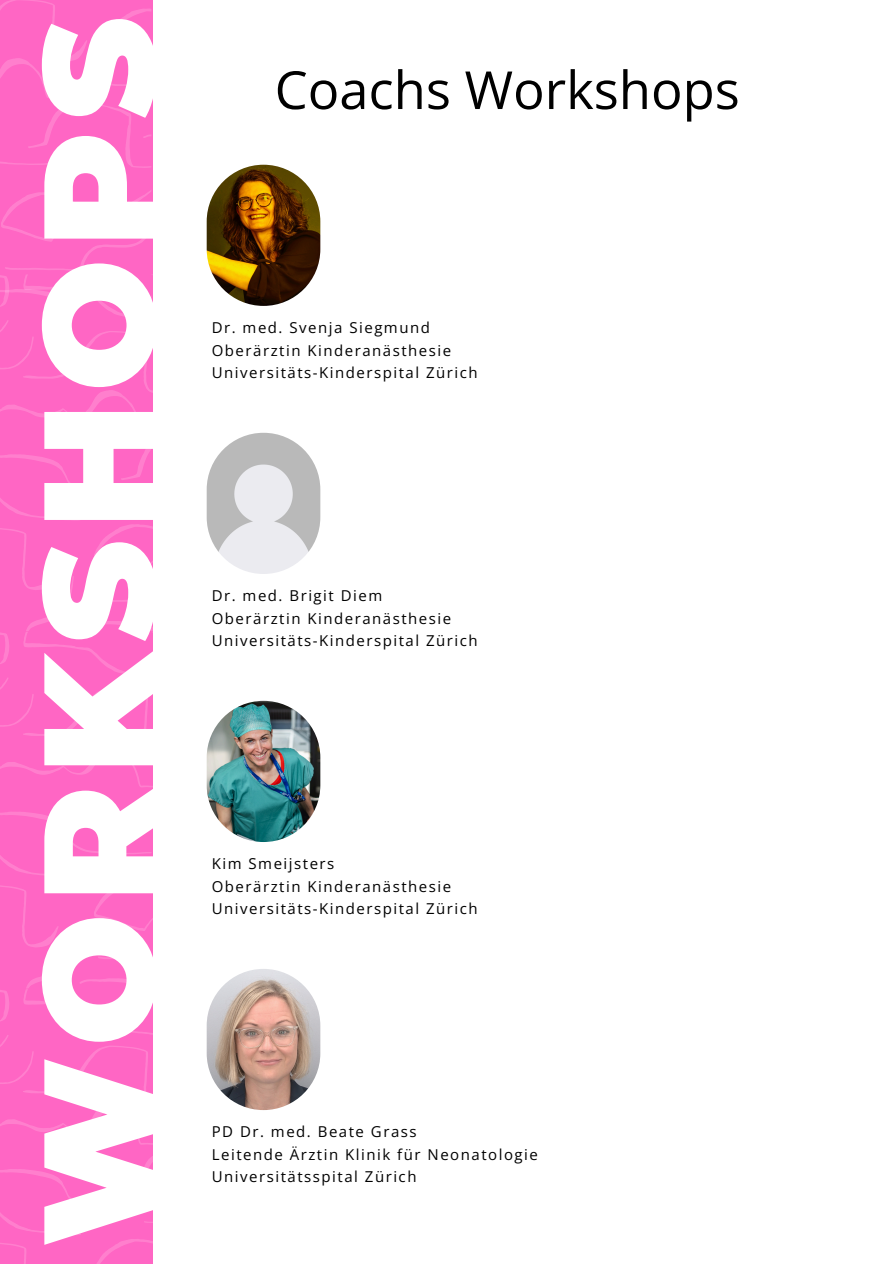
<style>
.page{position:relative;width:894px;height:1264px;background:#fff}
.page>*{position:absolute;margin:0;border:0;box-sizing:border-box;transform-origin:0 0}
.t1{font:900 156.45px "Montserrat";letter-spacing:.075em;color:#fff}
.t2{font:52.5px "Open Sans";color:#000}
.t3{font:15px "Open Sans";letter-spacing:.1em;color:#000}
</style>
<div class="page">
<div style="left:0;top:0;width:152px;height:1263px;background:#ff66c4"></div>
<svg style="left:0;top:0;width:87px;height:98px"></svg>
<svg style="left:105px;top:8px;width:46px;height:49px"></svg>
<svg style="left:109px;top:83px;width:42px;height:3px"></svg>
<svg style="left:0;top:104px;width:151px;height:72px"></svg>
<svg style="left:0;top:189px;width:244px;height:1074px"></svg>
<img style="left:207px;top:165px;width:113px;height:141px;border-radius:57px">
<img style="left:207px;top:700px;width:113px;height:142px;border-radius:57px">
<img style="left:207px;top:433px;width:113px;height:141px;border-radius:57px">
<img style="left:207px;top:968px;width:113px;height:142px;border-radius:57px">
<p class="t1" style="left:2px;top:1246px;width:1230px;rotate:-90deg">WORKSHOPS</p>
<p class="t2" style="left:274px;top:53px;width:466px">Coachs Workshops</p>
<h2 class="t3" style="left:212px;top:317px;width:219px">Dr. med. Svenja Siegmund</h2>
<p class="t3" style="left:212px;top:339px;width:241px">Oberärztin Kinderanästhesie</p>
<p class="t3" style="left:212px;top:362px;width:267px">Universitäts-Kinderspital Zürich</p>
<p class="t3" style="left:212px;top:585px;width:172px">Dr. med. Brigit Diem</p>
<p class="t3" style="left:212px;top:607px;width:241px">Oberärztin Kinderanästhesie</p>
<p class="t3" style="left:212px;top:630px;width:267px">Universitäts-Kinderspital Zürich</p>
<p class="t3" style="left:212px;top:853px;width:124px">Kim Smeijsters</p>
<p class="t3" style="left:212px;top:875px;width:241px">Oberärztin Kinderanästhesie</p>
<p class="t3" style="left:212px;top:898px;width:267px">Universitäts-Kinderspital Zürich</p>
<p class="t3" style="left:212px;top:1121px;width:206px">PD Dr. med. Beate Grass</p>
<p class="t3" style="left:212px;top:1143px;width:327px">Leitende Ärztin Klinik für Neonatologie</p>
<p class="t3" style="left:212px;top:1166px;width:206px">Universitätsspital Zürich</p>
</div>
